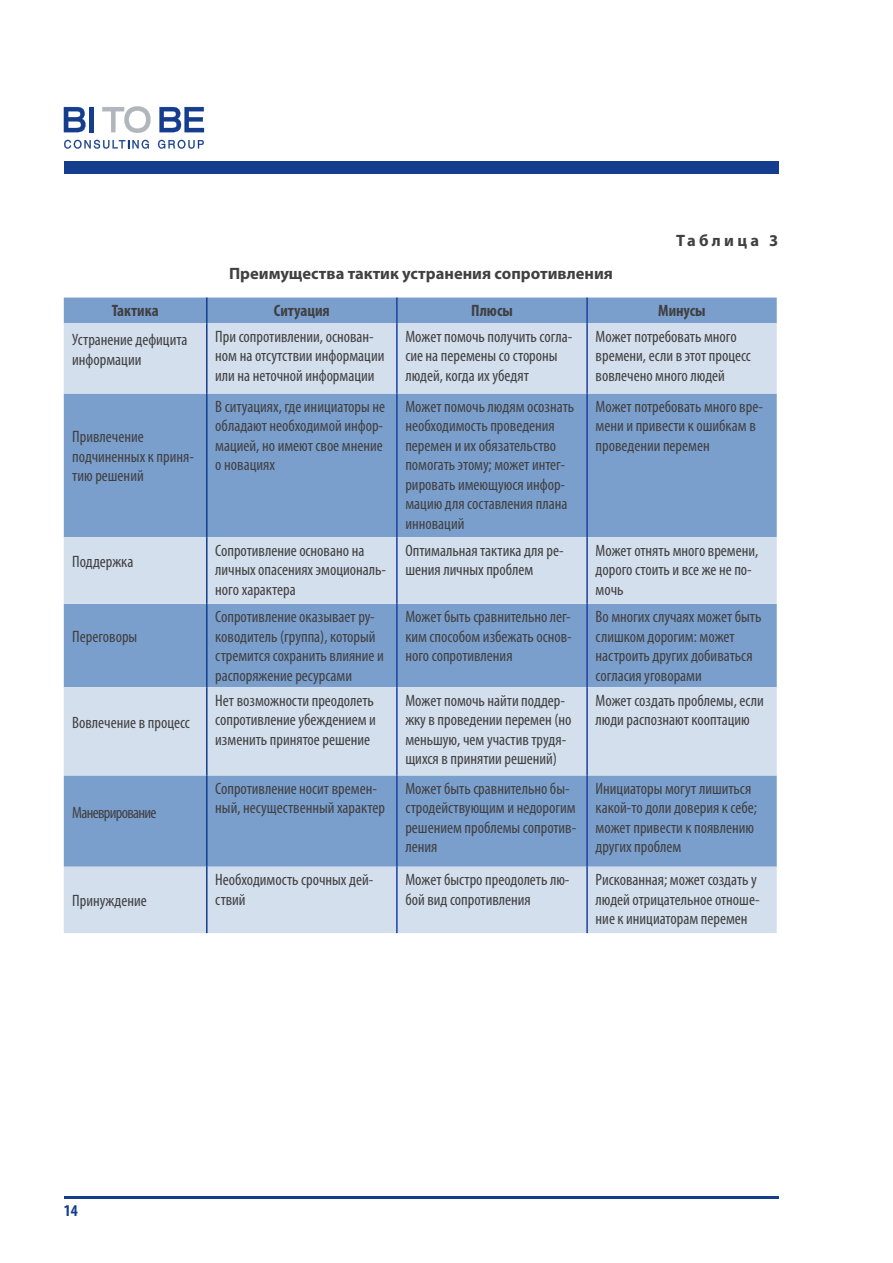
<style>
.page{position:relative;width:893px;height:1263px;background:#fff}
.page>*{position:absolute;margin:0;border:0;box-sizing:border-box;transform-origin:0 0}
.t1{font:condensed 16.5px/19.5px "Myriad Pro";color:#404041}
.t2{font:700 16.5px "Myriad Pro";color:#404041}
.t3{font:700 condensed 16.5px "Myriad Pro";color:#404041}
.t4{font:condensed 16.5px "Myriad Pro";letter-spacing:-.04em;color:#404041}
.t5{font:700 16.5px "Myriad Pro";letter-spacing:.2em;color:#404041}
.t6{font:700 condensed 16.5px "Myriad Pro";color:#143d8d}
</style>
<div class="page">
<svg style="left:64px;top:140px;width:85px;height:9px"></svg>
<svg style="left:158px;top:140px;width:46px;height:9px"></svg>
<svg style="left:102px;top:106px;width:49px;height:27px"></svg>
<svg style="left:64px;top:107px;width:30px;height:25px"></svg>
<svg style="left:159px;top:107px;width:45px;height:25px"></svg>
<div style="left:64px;top:161px;width:714px;height:13px;background:#143d8d"></div>
<hr style="left:64px;top:1197px;width:714px;height:2px;background:#143d8d">
<div style="left:64px;top:298px;width:713px;height:25px;background:#7b9fcd"></div>
<svg style="left:64px;top:323px;width:713px;height:610px;background:#a5bddc"></svg>
<svg style="left:206px;top:298px;width:1px;height:25px"></svg>
<hr style="left:206px;top:323px;width:1px;height:71px;background:#143d8d">
<hr style="left:206px;top:394px;width:1px;height:143px;background:#143d8d">
<hr style="left:206px;top:537px;width:1px;height:67px;background:#143d8d">
<hr style="left:206px;top:604px;width:1px;height:83px;background:#143d8d">
<hr style="left:206px;top:687px;width:1px;height:88px;background:#143d8d">
<hr style="left:206px;top:775px;width:1px;height:92px;background:#143d8d">
<hr style="left:206px;top:867px;width:1px;height:66px;background:#143d8d">
<hr style="left:396px;top:298px;width:2px;height:25px;background:#1c439c">
<hr style="left:396px;top:323px;width:2px;height:71px;background:#1c439c">
<hr style="left:396px;top:394px;width:2px;height:143px;background:#1c439c">
<hr style="left:396px;top:537px;width:2px;height:67px;background:#1c439c">
<hr style="left:396px;top:604px;width:2px;height:83px;background:#1c439c">
<hr style="left:396px;top:687px;width:2px;height:88px;background:#1c439c">
<hr style="left:396px;top:775px;width:2px;height:92px;background:#1c439c">
<hr style="left:396px;top:867px;width:2px;height:66px;background:#1c439c">
<hr style="left:586px;top:298px;width:2px;height:25px;background:#1c439c">
<hr style="left:586px;top:323px;width:2px;height:71px;background:#1c439c">
<hr style="left:586px;top:394px;width:2px;height:143px;background:#1c439c">
<hr style="left:586px;top:537px;width:2px;height:67px;background:#1c439c">
<hr style="left:586px;top:604px;width:2px;height:83px;background:#1c439c">
<hr style="left:586px;top:687px;width:2px;height:88px;background:#1c439c">
<hr style="left:586px;top:775px;width:2px;height:92px;background:#1c439c">
<hr style="left:586px;top:867px;width:2px;height:66px;background:#1c439c">
<p class="t2" style="left:229px;top:267px;width:385px">Преимущества тактик устранения сопротивления</p>
<p class="t5" style="left:676px;top:234px;width:104px">Таблица 3</p>
<p class="t3" style="left:112px;top:304px;width:49px">Тактика</p>
<p class="t3" style="left:274px;top:304px;width:57px">Ситуация</p>
<p class="t3" style="left:471px;top:304px;width:43px">Плюсы</p>
<p class="t3" style="left:658px;top:304px;width:49px">Минусы</p>
<p class="t1" style="left:72px;top:332px;width:117px">Устранение дефицита информации</p>
<p class="t1" style="left:215px;top:328px;width:171px">При сопротивлении, основан&shy;ном на отсутствии информации или на неточной информации</p>
<p class="t1" style="left:405px;top:328px;width:168px">Может помочь получить согла&shy;сие на перемены со стороны людей, когда их убедят</p>
<p class="t1" style="left:596px;top:328px;width:157px">Может потребовать много времени, если в этот процесс вовлечено много людей</p>
<p class="t1" style="left:72px;top:429px;width:123px">Привлечение подчиненных к приня&shy;тию решений</p>
<p class="t1" style="left:215px;top:398px;width:171px">В ситуациях, где инициаторы не обладают необходимой инфор&shy;мацией, но имеют свое мнение о новациях</p>
<p class="t1" style="left:405px;top:398px;width:170px">Может помочь людям осознать необходимость проведения перемен и их обязательство помогать этому; может интег&shy;рировать имеющуюся инфор&shy;мацию для составления плана инноваций</p>
<p class="t1" style="left:596px;top:398px;width:169px">Может потребовать много вре&shy;мени и привести к ошибкам в проведении перемен</p>
<p class="t1" style="left:72px;top:553px;width:63px">Поддержка</p>
<p class="t1" style="left:215px;top:542px;width:172px">Сопротивление основано на личных опасениях эмоциональ&shy;ного характера</p>
<p class="t1" style="left:405px;top:542px;width:160px">Оптимальная тактика для ре&shy;шения личных проблем</p>
<p class="t1" style="left:596px;top:542px;width:164px">Может отнять много времени, дорого стоить и все же не по&shy;мочь</p>
<p class="t1" style="left:72px;top:628px;width:67px">Переговоры</p>
<p class="t1" style="left:215px;top:609px;width:170px">Сопротивление оказывает ру&shy;ководитель (группа), который стремится сохранить влияние и распоряжение ресурсами</p>
<p class="t1" style="left:405px;top:609px;width:168px;text-align:justify">Может быть сравнительно лег&shy;ким способом избежать основ&shy;ного сопротивления</p>
<p class="t1" style="left:596px;top:609px;width:167px">Во многих случаях может быть слишком дорогим: может настроить других добиваться согласия уговорами</p>
<p class="t1" style="left:72px;top:714px;width:119px">Вовлечение в процесс</p>
<p class="t4" style="left:72px;top:806px;width:86px">Маневрирование</p>
<p class="t1" style="left:72px;top:893px;width:76px">Принуждение</p>
<p class="t1" style="left:215px;top:692px;width:162px;text-align:justify">Нет возможности преодолеть сопротивление убеждением и изменить принятое решение</p>
<p class="t1" style="left:405px;top:692px;width:168px">Может помочь найти поддер&shy;жку в проведении перемен (но меньшую, чем участив трудя&shy;щихся в принятии решений)</p>
<p class="t1" style="left:596px;top:692px;width:170px">Может создать проблемы, если люди распознают кооптацию</p>
<p class="t1" style="left:215px;top:780px;width:171px">Сопротивление носит времен&shy;ный, несущественный характер</p>
<p class="t1" style="left:405px;top:780px;width:172px">Может быть сравнительно бы&shy;стродействующим и недорогим решением проблемы сопротив&shy;ления</p>
<p class="t1" style="left:596px;top:780px;width:163px">Инициаторы могут лишиться какой-то доли доверия к себе; может привести к появлению других проблем</p>
<p class="t1" style="left:215px;top:872px;width:159px">Необходимость срочных дей&shy;ствий</p>
<p class="t1" style="left:405px;top:872px;width:166px">Может быстро преодолеть лю&shy;бой вид сопротивления</p>
<p class="t1" style="left:596px;top:872px;width:165px">Рискованная; может создать у людей отрицательное отноше&shy;ние к инициаторам перемен</p>
<p class="t6" style="left:64px;top:1205px;width:16px">14</p>
</div>
